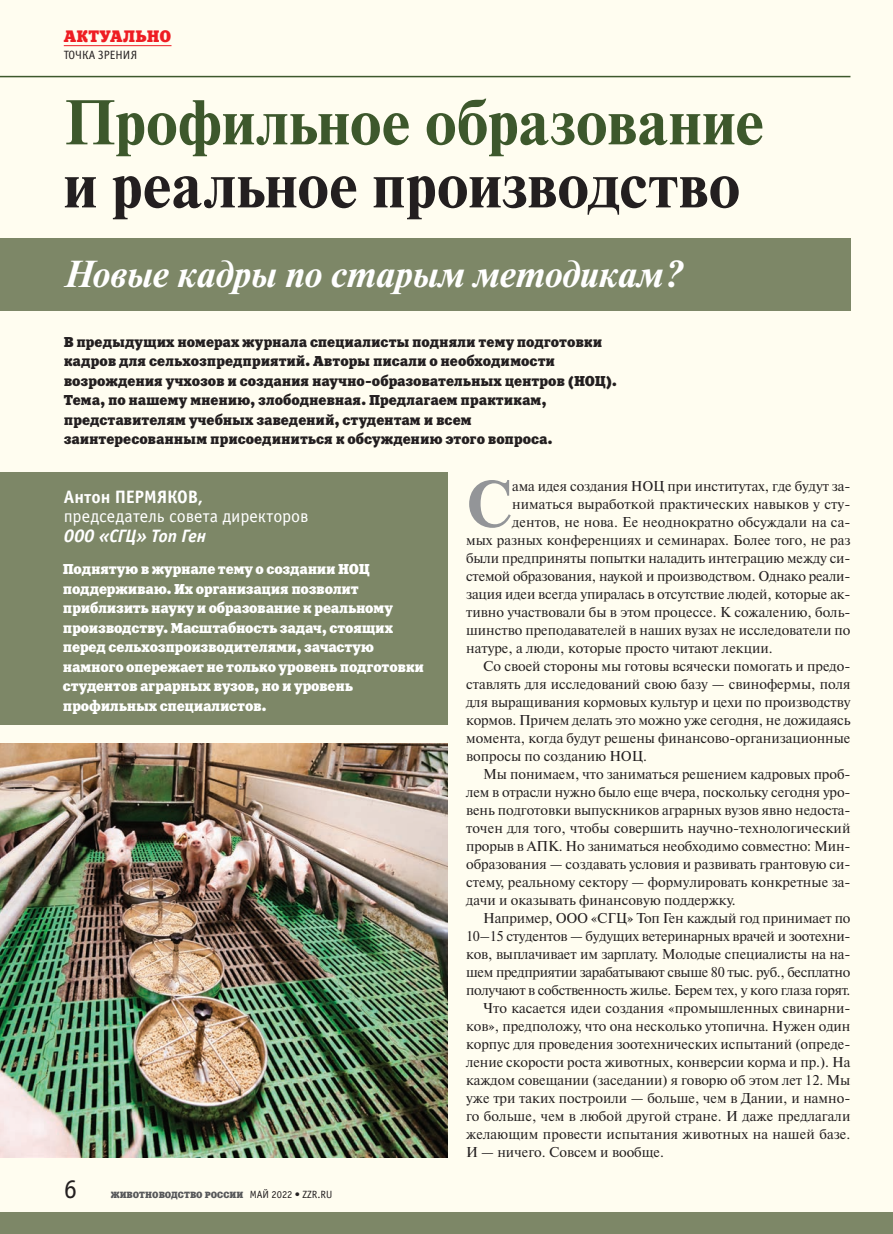
<style>
.page{position:relative;width:893px;height:1234px;background:#fff}
.page>*{position:absolute;margin:0;border:0;box-sizing:border-box;transform-origin:0 0}
.t1{font:700 65.7px "Newton C";color:#939598}
.t2{font:700 63px "Newton C";color:#3d582c}
.t3{font:700 63px "Newton C";letter-spacing:.005em;color:#231f20}
.t4{font:italic 700 37.5px "Newton C";color:#fff}
.t5{font:27px "Officina Sans C";color:#231f20}
.t6{font:18px "Officina Sans C";color:#fff}
.t7{font:700 18px "Officina Sans C";letter-spacing:-.005em;color:#fff}
.t8{font:italic 700 18px "Officina Sans C";letter-spacing:-.01em;color:#fff}
.t9{font:16.5px "Xenia C";letter-spacing:.01em;color:#ee1d23}
.t10{font:14.25px "Newton C";letter-spacing:-.005em;color:#231f20}
.t11{font:14.25px/19.5px "Xenia C";letter-spacing:-.01em;color:#231f20}
.t12{font:14.25px/19.5px "Xenia C";letter-spacing:-.02em;color:#fff}
.t13{font:14.25px "Newton C";letter-spacing:-.025em;color:#231f20}
.t14{font:12px "Officina Sans C";color:#231f20}
.t15{font:9px "Xenia C";color:#57585a}
.s1{font-family:"Officina Sans C";font-size:10.5px;color:#231f20}
</style>
<div class="page">
<div style="left:0;top:0;width:893px;height:1233px;background:#fffdf0"></div>
<hr style="left:64px;top:45px;width:108px;height:1px;background:#ee1d23">
<div style="left:0;top:239px;width:850px;height:72px;background:#7d8767"></div>
<div style="left:0;top:1212px;width:893px;height:21px;background:#7d8767"></div>
<hr style="left:0;top:76px;width:850px;height:1px;background:#3d582c">
<div style="left:0;top:473px;width:448px;height:252px;background:#7d8767"></div>
<img style="left:0;top:743px;width:448px;height:414px">
<p class="t9" style="left:64px;top:26px;width:109px">АКТУАЛЬНО</p>
<p class="t14" style="left:64px;top:48px;width:75px">ТОЧКА ЗРЕНИЯ</p>
<h2 class="t2" style="left:64px;top:87px;width:702px">Профильное образование</h2>
<h2 class="t3" style="left:64px;top:150px;width:678px">и реальное производство</h2>
<h3 class="t4" style="left:64px;top:253px;width:619px">Новые кадры по старым методикам?</h3>
<p class="t11" style="left:64px;top:332px;width:555px">В предыдущих номерах журнала специалисты подняли тему подготовки кадров для сельхозпредприятий. Авторы писали о необходимости возрождения учхозов и создания научно-образовательных центров (НОЦ).<br>Тема, по нашему мнению, злободневная. Предлагаем практикам, представителям учебных заведений, студентам и всем заинтересованным присоединиться к обсуждению этого вопроса.</p>
<p class="t7" style="left:64px;top:486px;width:141px">Антон ПЕРМЯКОВ,</p>
<p class="t6" style="left:64px;top:506px;width:246px">председатель совета директоров</p>
<p class="t8" style="left:64px;top:525px;width:144px">ООО «СГЦ» Топ Ген</p>
<p class="t12" style="left:63px;top:559px;width:363px">Поднятую в журнале тему о создании НОЦ поддерживаю. Их организация позволит приблизить науку и образование к реальному производству. Масштабность задач, стоящих перед сельхозпроизводителями, зачастую намного опережает не только уровень подготовки студентов аграрных вузов, но и уровень профильных специалистов.</p>
<h3 class="t5" style="left:64px;top:1174px;width:15px">6</h3>
<p class="t15" style="left:111px;top:1188px;width:223px">ЖИВОТНОВОДСТВО РОССИИ <span class="s1">МАЙ 2022 • ZZR.RU</span></p>
<h1 class="t1" style="left:466px;top:467px;width:47px">С</h1>
<p class="t10" style="left:512px;top:478px;width:340px">ама идея создания НОЦ при институтах, где будут за‑</p>
<p class="t10" style="left:512px;top:496px;width:340px">ниматься выработкой практических навыков у сту‑</p>
<p class="t10" style="left:512px;top:514px;width:340px">дентов, не нова. Ее неоднократно обсуждали на са‑</p>
<p class="t10" style="left:466px;top:532px;width:386px">мых разных конференциях и семинарах. Более того, не раз</p>
<p class="t10" style="left:466px;top:550px;width:386px">были предприняты попытки наладить интеграцию между си‑</p>
<p class="t10" style="left:466px;top:568px;width:386px">стемой образования, наукой и производством. Однако реали‑</p>
<p class="t10" style="left:466px;top:586px;width:386px">зация идеи всегда упиралась в отсутствие людей, которые ак‑</p>
<p class="t10" style="left:466px;top:604px;width:386px">тивно участвовали бы в этом процессе. К сожалению, боль‑</p>
<p class="t10" style="left:466px;top:622px;width:386px">шинство преподавателей в наших вузах не исследователи по</p>
<p class="t10" style="left:466px;top:640px;width:308px">натуре, а люди, которые просто читают лекции.</p>
<p class="t10" style="left:483px;top:658px;width:369px">Со своей стороны мы готовы всячески помогать и предо‑</p>
<p class="t10" style="left:466px;top:676px;width:386px">ставлять для исследований свою базу — свинофермы, поля</p>
<p class="t10" style="left:466px;top:694px;width:386px">для выращивания кормовых культур и цехи по производству</p>
<p class="t10" style="left:466px;top:712px;width:386px">кормов. Причем делать это можно уже сегодня, не дожидаясь</p>
<p class="t10" style="left:466px;top:730px;width:386px">момента, когда будут решены финансово-организационные</p>
<p class="t10" style="left:466px;top:748px;width:183px">вопросы по созданию НОЦ.</p>
<p class="t10" style="left:483px;top:766px;width:369px">Мы понимаем, что заниматься решением кадровых проб‑</p>
<p class="t10" style="left:466px;top:784px;width:386px">лем в отрасли нужно было еще вчера, поскольку сегодня уро‑</p>
<p class="t10" style="left:466px;top:802px;width:386px">вень подготовки выпускников аграрных вузов явно недоста‑</p>
<p class="t10" style="left:466px;top:820px;width:386px">точен для того, чтобы совершить научно-технологический</p>
<p class="t10" style="left:466px;top:838px;width:384px">прорыв в АПК. Но заниматься необходимо совместно: Мин-</p>
<p class="t10" style="left:466px;top:856px;width:386px">образования — создавать условия и развивать грантовую си‑</p>
<p class="t10" style="left:466px;top:874px;width:386px">стему, реальному сектору — формулировать конкретные за‑</p>
<p class="t10" style="left:466px;top:892px;width:271px">дачи и оказывать финансовую поддержку.</p>
<p class="t10" style="left:483px;top:910px;width:369px">Например, ООО «СГЦ» Топ Ген каждый год принимает по</p>
<p class="t10" style="left:466px;top:928px;width:386px">10–15 студентов — будущих ветеринарных врачей и зоотехни‑</p>
<p class="t10" style="left:466px;top:946px;width:386px">ков, выплачивает им зарплату. Молодые специалисты на на‑</p>
<p class="t13" style="left:466px;top:964px;width:386px">шем предприятии зарабатывают свыше 80 тыс. руб., бесплатно</p>
<p class="t10" style="left:466px;top:982px;width:386px">получают в собственность жилье. Берем тех, у кого глаза горят.</p>
<p class="t10" style="left:483px;top:1000px;width:369px">Что касается идеи создания «промышленных свинарни‑</p>
<p class="t10" style="left:466px;top:1018px;width:386px">ков», предположу, что она несколько утопична. Нужен один</p>
<p class="t10" style="left:466px;top:1036px;width:386px">корпус для проведения зоотехнических испытаний (опреде‑</p>
<p class="t10" style="left:466px;top:1054px;width:386px">ление скорости роста животных, конверсии корма и пр.). На</p>
<p class="t10" style="left:466px;top:1072px;width:386px">каждом совещании (заседании) я говорю об этом лет 12. Мы</p>
<p class="t10" style="left:466px;top:1090px;width:386px">уже три таких построили — больше, чем в Дании, и намно‑</p>
<p class="t10" style="left:466px;top:1108px;width:386px">го больше, чем в любой другой стране. И даже предлагали</p>
<p class="t10" style="left:466px;top:1126px;width:386px">желающим провести испытания животных на нашей базе.</p>
<p class="t10" style="left:466px;top:1144px;width:199px">И — ничего. Совсем и вообще.</p>
</div>
